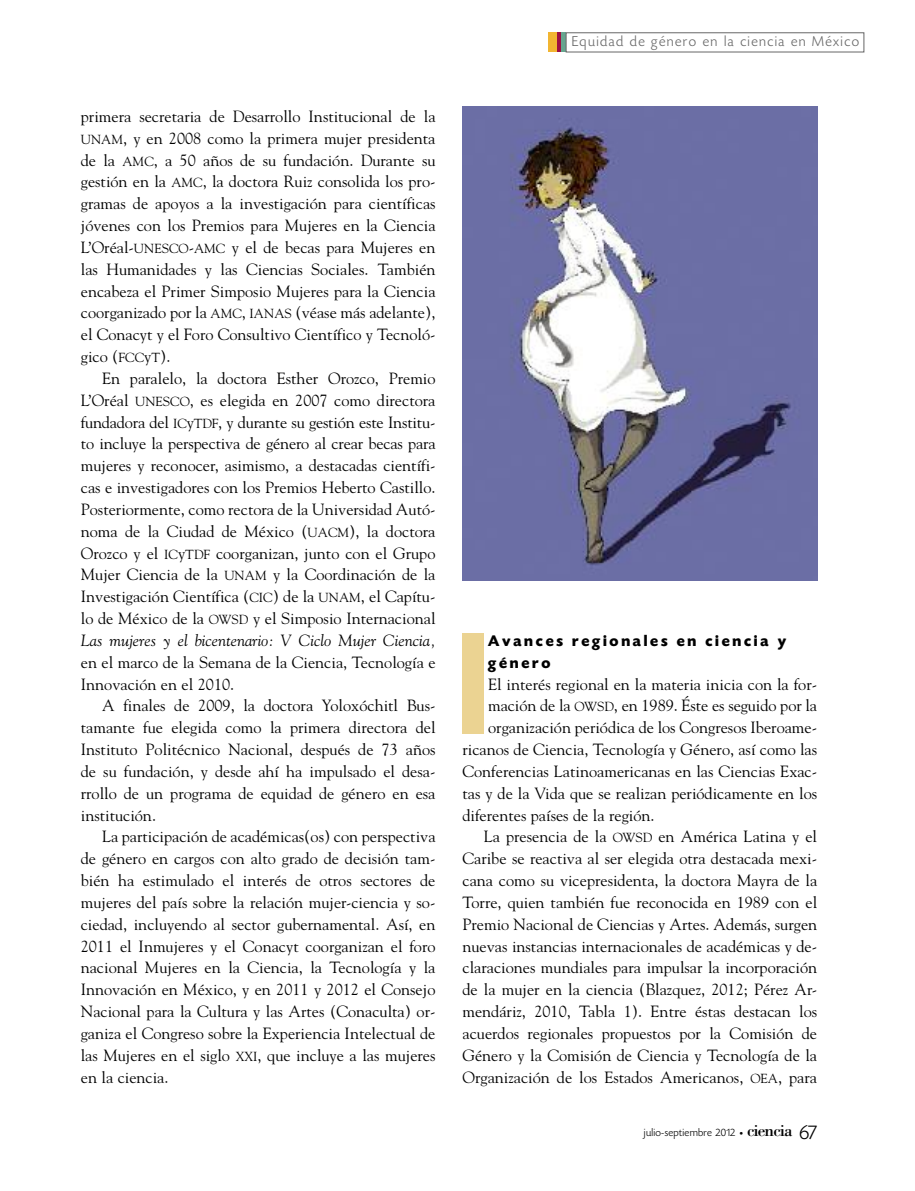
<style>
.page{position:relative;width:915px;height:1191px;background:#fff}
.page>*{position:absolute;margin:0;border:0;box-sizing:border-box;transform-origin:0 0}
.t1{font:17.25px "Bodoni";letter-spacing:-.05em;color:#000}
.t2{font:16.2px/21.9px "Goudy";color:#000;text-align:justify}
.t3{font:700 16.2px/21.8px "Today HEF";letter-spacing:.17em;color:#000}
.t4{font:300 15px "Today HEF";letter-spacing:.095em;color:#666}
.t5{font:300 11.25px "Today HEF";letter-spacing:.025em;color:#000}
.s1{font-size:13.05px}
.s2{font-style:italic}
.s3{font-family:"Officina Sans";font-weight:400;font-size:7.5px}
.s4{font-family:"Today HEF";font-weight:300;font-size:21px}
</style>
<div class="page">
<hr style="left:548px;top:32px;width:4px;height:20px;background:#f2b531">
<div style="left:552px;top:32px;width:5px;height:20px;background:#f2b531"></div>
<hr style="left:557px;top:32px;width:4px;height:20px;background:#9f0f42">
<div style="left:561px;top:32px;width:5px;height:20px;background:#67a58f"></div>
<div style="left:565px;top:32px;width:299px;height:20px;border:1px solid #666"></div>
<div style="left:462px;top:633px;width:21px;height:100px;background:#ebd392"></div>
<img style="left:462px;top:106px;width:354px;height:474px">
<p class="t2" style="left:81px;top:105px;width:356px">primera secretaria de Desarrollo Institucional de la <span class="s1">UNAM</span>, y en 2008 como la primera mujer presidenta de la <span class="s1">AMC</span>, a 50 años de su fundación. Durante su gestión en la <span class="s1">AMC</span>, la doctora Ruiz consolida los pro&shy;gramas de apoyos a la investigación para científicas jóvenes con los Premios para Mujeres en la Ciencia L’Oréal-<span class="s1">UNESCO</span>-<span class="s1">AMC</span> y el de becas para Mujeres en las Humanidades y las Ciencias Sociales. También encabeza el Primer Simposio Mujeres para la Ciencia coorganizado por la <span class="s1">AMC</span>, <span class="s1">IANAS</span> (véase más adelante), el Conacyt y el Foro Consultivo Científico y Tecnoló&shy;gico (<span class="s1">FCC</span>y<span class="s1">T</span>).</p>
<p class="t2" style="left:81px;top:367px;width:356px;text-indent:21px">En paralelo, la doctora Esther Orozco, Premio L’Oréal <span class="s1">UNESCO</span>, es elegida en 2007 como directora fundadora del <span class="s1">IC</span>y<span class="s1">TDF</span>, y durante su gestión este Institu&shy;to incluye la perspectiva de género al crear becas para mujeres y reconocer, asimismo, a destacadas científi&shy;cas e investigadores con los Premios Heberto Castillo.<br>Posteriormente, como rectora de la Universidad Autó&shy;noma de la Ciudad de México (<span class="s1">UACM</span>), la doctora Orozco y el <span class="s1">IC</span>y<span class="s1">TDF</span> coorganizan, junto con el Grupo Mujer Ciencia de la <span class="s1">UNAM</span> y la Coordinación de la Investigación Científica (<span class="s1">CIC</span>) de la <span class="s1">UNAM</span>, el Capítu&shy;lo de México de la <span class="s1">OWSD</span> y el Simposio Internacional <span class="s2">Las mujeres y el bicentenario: V Ciclo Mujer Ciencia,</span></p>
<p class="t2" style="left:81px;top:651px;width:356px">en el marco de la Semana de la Ciencia, Tecnología e<br>Innovación en el 2010.</p>
<p class="t2" style="left:81px;top:695px;width:356px;text-indent:21px">A finales de 2009, la doctora Yoloxóchitl Bus&shy;tamante fue elegida como la primera directora del Instituto Politécnico Nacional, después de 73 años de su fundación, y desde ahí ha impulsado el desa&shy;rrollo de un programa de equidad de género en esa institución.</p>
<p class="t2" style="left:81px;top:826px;width:356px;text-indent:21px">La participación de académicas(os) con perspectiva de género en cargos con alto grado de decisión tam&shy;bién ha estimulado el interés de otros sectores de mujeres del país sobre la relación mujer-ciencia y so&shy;ciedad, incluyendo al sector gubernamental. Así, en 2011 el Inmujeres y el Conacyt coorganizan el foro nacional Mujeres en la Ciencia, la Tecnología y la Innovación en México, y en 2011 y 2012 el Consejo Nacional para la Cultura y las Artes (Conaculta) or&shy;ganiza el Congreso sobre la Experiencia Intelectual de las Mujeres en el siglo <span class="s1">XXI</span>, que incluye a las mujeres en la ciencia.</p>
<p class="t4" style="left:571px;top:35px;width:289px">Equidad de género en la ciencia en México</p>
<p class="t3" style="left:488px;top:631px;width:299px">Avances regionales en ciencia y género</p>
<p class="t2" style="left:488px;top:673px;width:330px">El interés regional en la materia inicia con la for-</p>
<p class="t2" style="left:488px;top:695px;width:330px">mación de la <span class="s1">OWSD</span>, en 1989. Éste es seguido por la</p>
<p class="t2" style="left:488px;top:716px;width:330px">organización periódica de los Congresos Iberoame-</p>
<p class="t2" style="left:462px;top:738px;width:356px">ricanos de Ciencia, Tecnología y Género, así como las</p>
<p class="t2" style="left:462px;top:760px;width:356px">Conferencias Latinoamericanas en las Ciencias Exac-</p>
<p class="t2" style="left:462px;top:782px;width:356px">tas y de la Vida que se realizan periódicamente en los</p>
<p class="t2" style="left:462px;top:804px;width:193px">diferentes países de la región.</p>
<p class="t2" style="left:483px;top:826px;width:335px">La presencia de la <span class="s1">OWSD</span> en América Latina y el</p>
<p class="t2" style="left:462px;top:847px;width:356px">Caribe se reactiva al ser elegida otra destacada mexi-</p>
<p class="t2" style="left:462px;top:869px;width:356px">cana como su vicepresidenta, la doctora Mayra de la</p>
<p class="t2" style="left:462px;top:891px;width:356px">Torre, quien también fue reconocida en 1989 con el</p>
<p class="t2" style="left:462px;top:913px;width:356px">Premio Nacional de Ciencias y Artes. Además, surgen</p>
<p class="t2" style="left:462px;top:935px;width:356px">nuevas instancias internacionales de académicas y de-</p>
<p class="t2" style="left:462px;top:956px;width:356px">claraciones mundiales para impulsar la incorporación</p>
<p class="t2" style="left:462px;top:978px;width:356px">de la mujer en la ciencia (Blazquez, 2012; Pérez Ar-</p>
<p class="t2" style="left:462px;top:1000px;width:356px">mendáriz, 2010, Tabla 1). Entre éstas destacan los</p>
<p class="t2" style="left:462px;top:1022px;width:356px">acuerdos regionales propuestos por la Comisión de</p>
<p class="t2" style="left:462px;top:1044px;width:356px">Género y la Comisión de Ciencia y Tecnología de la</p>
<p class="t2" style="left:462px;top:1066px;width:356px">Organización de los Estados Americanos, <span class="s1">OEA</span>, para</p>
<p class="t5" style="left:643px;top:1127px;width:101px">julio-septiembre 2012 <span class="s3">•</span></p>
<p class="t1" style="left:746px;top:1120px;width:71px">ciencia <span class="s4">67</span></p>
</div>
